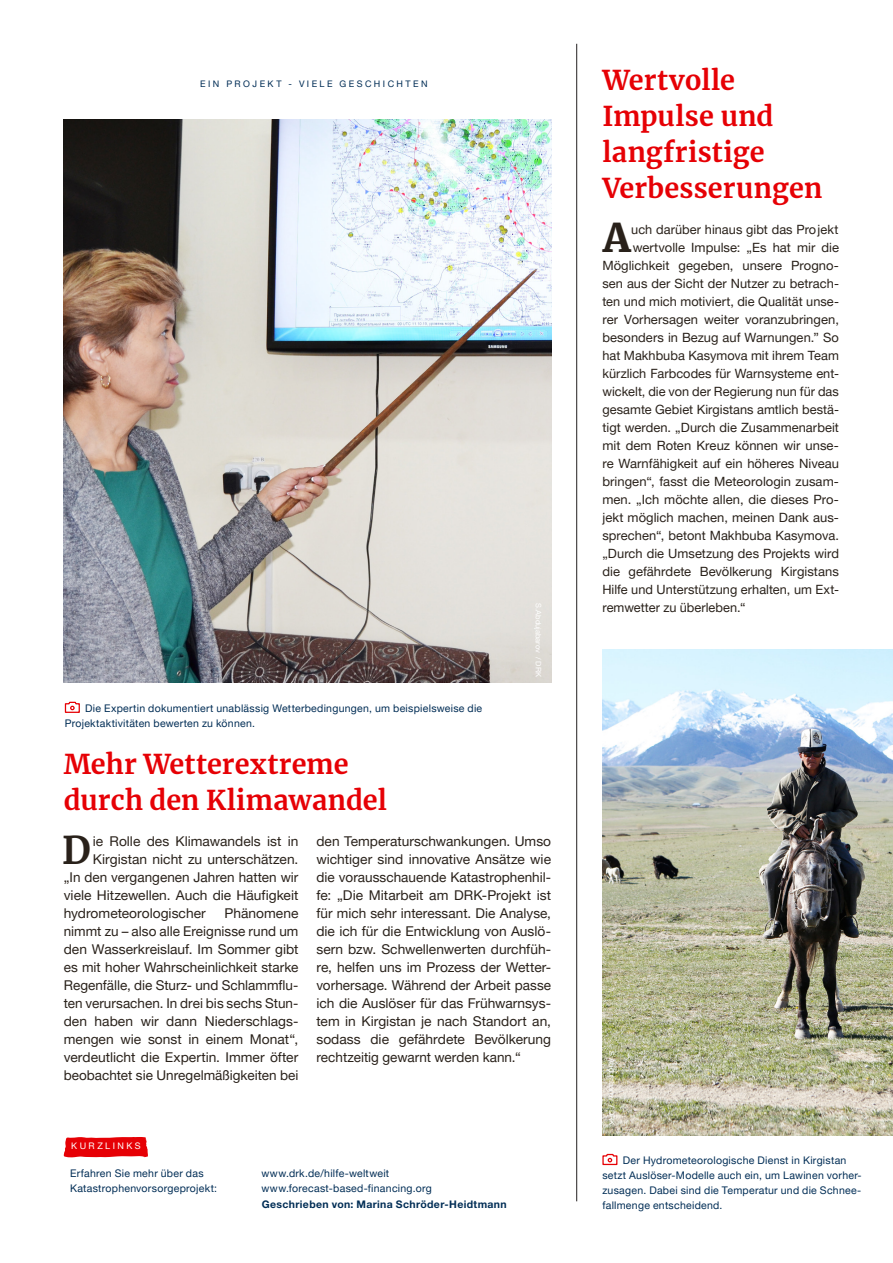
<style>
.page{position:relative;width:893px;height:1263px;background:#fff}
.page>*{position:absolute;margin:0;border:0;box-sizing:border-box;transform-origin:0 0}
.Fließtext__Blocksatz{font:900 39.15px "Merriweather";color:#29211a}
.Fließtext__Blocksatz-2{font:700 37.8px "Merriweather";color:#29211a}
.Artikel_Headline_3{font:700 27px/36px "Merriweather";letter-spacing:.005em;color:#e60005}
.Fließtext__Blocksatz-3{font:13.5px/18px "Helvetica Neue LT Pro";color:#29211a;text-align:justify}
.Fließtext__Blocksatz-4{font:12.75px "Helvetica Neue LT Pro";letter-spacing:.005em;color:#29211a}
.Bildunterschrift{font:10.5px/15px "Helvetica Neue LT Pro";letter-spacing:.025em;color:#002d55}
.Bildunterschrift-2{font:700 10.5px "Helvetica Neue LT Pro";letter-spacing:.035em;color:#002d55}
.Kurzbeitrag{font:9px "Helvetica Neue LT Pro";letter-spacing:.27em;color:#002d55}
.Infobox{font:9px "Helvetica Neue LT Pro";letter-spacing:.27em;color:#fff}
.t1{font:7.5px "Helvetica Neue LT Pro";color:#fff}
</style>
<div class="page">
<hr style="left:576px;top:44px;width:1px;height:1157px;background:#231f20">
<svg style="left:602px;top:1153px;width:16px;height:13px"></svg>
<svg style="left:64px;top:701px;width:16px;height:12px"></svg>
<img style="left:64px;top:119px;width:487px;height:563px">
<img style="left:602px;top:650px;width:291px;height:485px">
<svg style="left:64px;top:1137px;width:84px;height:20px;background:#e70f14"></svg>
<p class="Kurzbeitrag" style="left:200px;top:78px;width:229px">EIN PROJEKT - VIELE GESCHICHTEN</p>
<p class="Bildunterschrift" style="left:65px;top:700px;width:419px;text-indent:20px">Die Expertin dokumentiert unablässig Wetterbedingungen, um beispielsweise die<br>Projektaktivitäten bewerten zu können.</p>
<p class="t1" style="left:543px;top:603px;width:75px;rotate:90deg">S.Abdujabarov / DRK</p>
<p class="Artikel_Headline_3" style="left:64px;top:745px;width:286px">Mehr Wetterextreme</p>
<p class="Artikel_Headline_3" style="left:64px;top:781px;width:325px">durch den Klimawandel</p>
<p class="Fließtext__Blocksatz-2" style="left:62px;top:824px;width:30px">D</p>
<p class="Fließtext__Blocksatz-3" style="left:93px;top:832px;width:207px">ie Rolle des Klimawandels ist in</p>
<p class="Fließtext__Blocksatz-3" style="left:316px;top:832px;width:236px">den Temperaturschwankungen. Umso wichtiger sind innovative Ansätze wie die vorausschauende Katastrophenhil&shy;fe: „Die Mitarbeit am DRK-Projekt ist für mich sehr interessant. Die Analyse, die ich für die Entwicklung von Auslö&shy;sern bzw. Schwellenwerten durchfüh&shy;re, helfen uns im Prozess der Wetter&shy;vorhersage. Während der Arbeit passe ich die Auslöser für das Frühwarnsys&shy;tem in Kirgistan je nach Standort an, sodass die gefährdete Bevölkerung rechtzeitig gewarnt werden kann.“</p>
<p class="Fließtext__Blocksatz-3" style="left:93px;top:850px;width:207px">Kirgistan nicht zu unterschätzen.</p>
<p class="Fließtext__Blocksatz-3" style="left:64px;top:868px;width:236px">„In den vergangenen Jahren hatten wir</p>
<p class="Fließtext__Blocksatz-3" style="left:64px;top:886px;width:236px">viele Hitzewellen. Auch die Häufigkeit</p>
<p class="Fließtext__Blocksatz-3" style="left:64px;top:904px;width:144px">hydrometeorologischer</p>
<p class="Fließtext__Blocksatz-3" style="left:64px;top:904px;width:236px;text-indent:161px">Phänomene nimmt zu – also alle Ereignisse rund um den Wasserkreislauf. Im Sommer gibt es mit hoher Wahrscheinlichkeit starke Regenfälle, die Sturz- und Schlammflu&shy;ten verursachen. In drei bis sechs Stun&shy;den haben wir dann Niederschlags&shy;mengen wie sonst in einem Monat“, verdeutlicht die Expertin. Immer öfter beobachtet sie Unregelmäßigkeiten bei</p>
<p class="Infobox" style="left:71px;top:1140px;width:71px">KURZLINKS</p>
<p class="Bildunterschrift" style="left:70px;top:1165px;width:135px">Erfahren Sie mehr über das</p>
<p class="Bildunterschrift" style="left:70px;top:1180px;width:148px">Katastrophenvorsorgeprojekt:</p>
<p class="Bildunterschrift" style="left:261px;top:1165px;width:129px">www.drk.de/hilfe-weltweit</p>
<p class="Bildunterschrift" style="left:261px;top:1180px;width:172px">www.forecast-based-financing.org</p>
<p class="Bildunterschrift-2" style="left:262px;top:1198px;width:246px">Geschrieben von: Marina Schröder-Heidtmann</p>
<p class="Artikel_Headline_3" style="left:602px;top:61px;width:134px">Wertvolle</p>
<p class="Artikel_Headline_3" style="left:602px;top:97px;width:222px">Impulse und langfristige<br>Verbesserungen</p>
<p class="Fließtext__Blocksatz" style="left:603px;top:210px;width:29px">A</p>
<p class="Fließtext__Blocksatz-4" style="left:631px;top:222px;width:209px">uch darüber hinaus gibt das Projekt</p>
<p class="Fließtext__Blocksatz-4" style="left:633px;top:240px;width:208px">wertvolle Impulse: „Es hat mir die</p>
<p class="Fließtext__Blocksatz-4" style="left:602px;top:258px;width:238px">Möglichkeit gegeben, unsere Progno-</p>
<p class="Fließtext__Blocksatz-4" style="left:602px;top:276px;width:238px">sen aus der Sicht der Nutzer zu betrach-</p>
<p class="Fließtext__Blocksatz-4" style="left:602px;top:294px;width:238px">ten und mich motiviert, die Qualität unse-</p>
<p class="Fließtext__Blocksatz-4" style="left:602px;top:312px;width:238px">rer Vorhersagen weiter voranzubringen,</p>
<p class="Fließtext__Blocksatz-4" style="left:602px;top:330px;width:238px">besonders in Bezug auf Warnungen.” So</p>
<p class="Fließtext__Blocksatz-4" style="left:602px;top:348px;width:238px">hat Makhbuba Kasymova mit ihrem Team</p>
<p class="Fließtext__Blocksatz-4" style="left:602px;top:366px;width:238px">kürzlich Farbcodes für Warnsysteme ent-</p>
<p class="Fließtext__Blocksatz-4" style="left:602px;top:384px;width:238px">wickelt, die von der Regierung nun für das</p>
<p class="Fließtext__Blocksatz-4" style="left:602px;top:402px;width:238px">gesamte Gebiet Kirgistans amtlich bestä-</p>
<p class="Fließtext__Blocksatz-4" style="left:602px;top:420px;width:238px">tigt werden. „Durch die Zusammenarbeit</p>
<p class="Fließtext__Blocksatz-4" style="left:602px;top:438px;width:238px">mit dem Roten Kreuz können wir unse-</p>
<p class="Fließtext__Blocksatz-4" style="left:602px;top:456px;width:238px">re Warnfähigkeit auf ein höheres Niveau</p>
<p class="Fließtext__Blocksatz-4" style="left:602px;top:474px;width:238px">bringen“, fasst die Meteorologin zusam-</p>
<p class="Fließtext__Blocksatz-4" style="left:602px;top:492px;width:238px">men. „Ich möchte allen, die dieses Pro-</p>
<p class="Fließtext__Blocksatz-4" style="left:602px;top:510px;width:238px">jekt möglich machen, meinen Dank aus-</p>
<p class="Fließtext__Blocksatz-4" style="left:602px;top:528px;width:238px">sprechen“, betont Makhbuba Kasymova.</p>
<p class="Fließtext__Blocksatz-4" style="left:602px;top:546px;width:238px">„Durch die Umsetzung des Projekts wird</p>
<p class="Fließtext__Blocksatz-4" style="left:602px;top:564px;width:238px">die gefährdete Bevölkerung Kirgistans</p>
<p class="Fließtext__Blocksatz-4" style="left:602px;top:582px;width:238px">Hilfe und Unterstützung erhalten, um Ext-</p>
<p class="Fließtext__Blocksatz-4" style="left:602px;top:600px;width:145px">remwetter zu überleben.“</p>
<p class="t1" style="left:616px;top:1051px;width:75px;rotate:90deg">S.Abdujabarov / DRK</p>
<p class="Bildunterschrift" style="left:602px;top:1152px;width:261px;text-indent:20px">Der Hydrometeorologische Dienst in Kirgistan setzt Auslöser-Modelle auch ein, um Lawinen vorher&shy;zusagen. Dabei sind die Temperatur und die Schnee&shy;fallmenge entscheidend.</p>
</div>
